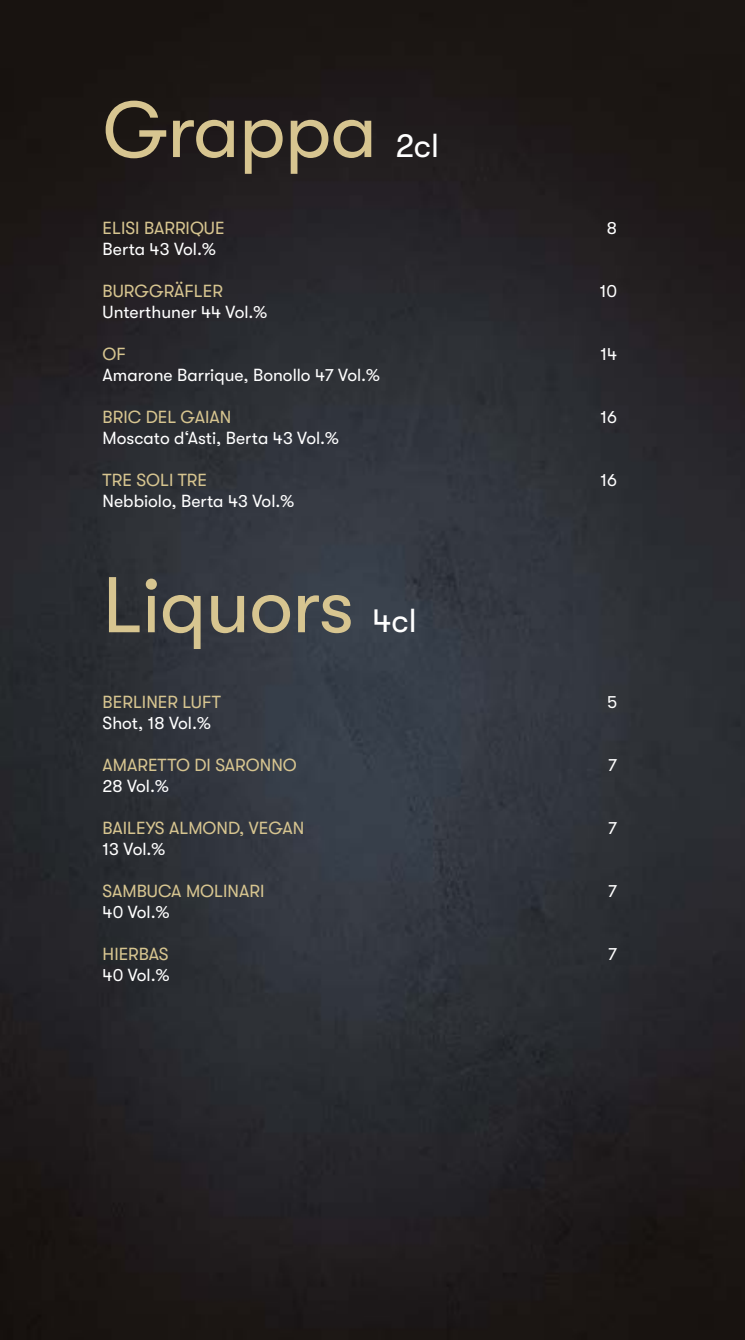
<style>
.page{position:relative;width:745px;height:1340px;background:#fff}
.page>*{position:absolute;margin:0;border:0;box-sizing:border-box;transform-origin:0 0}
.t1{font:78.75px "GT Walsheim";letter-spacing:-.01em;color:#d7c590}
.t2{font:33.25px "GT Walsheim";color:#fff}
.t3{font:17.5px "GT Walsheim";color:#fff}
.t4{font:17.5px "GT Walsheim";color:#d7c590}
</style>
<div class="page">
<img style="left:0;top:0;width:744px;height:1339px">
<h1 class="t1" style="left:103px;top:86px;width:276px">Grappa</h1>
<h2 class="t2" style="left:395px;top:127px;width:45px">2cl</h2>
<p class="t4" style="left:103px;top:218px;width:123px">ELISI BARRIQUE</p>
<p class="t3" style="left:606px;top:218px;width:12px">8</p>
<p class="t3" style="left:103px;top:239px;width:114px">Berta 43 Vol.%</p>
<p class="t4" style="left:103px;top:281px;width:122px">BURGGRÄFLER</p>
<p class="t3" style="left:599px;top:281px;width:19px">10</p>
<p class="t3" style="left:103px;top:302px;width:166px">Unterthuner 44 Vol.%</p>
<p class="t4" style="left:103px;top:344px;width:25px">OF</p>
<p class="t3" style="left:600px;top:344px;width:18px">14</p>
<p class="t3" style="left:103px;top:365px;width:278px">Amarone Barrique, Bonollo 47 Vol.%</p>
<p class="t4" style="left:103px;top:407px;width:130px">BRIC DEL GAIAN</p>
<p class="t3" style="left:600px;top:407px;width:18px">16</p>
<p class="t3" style="left:103px;top:428px;width:238px">Moscato d‘Asti, Berta 43 Vol.%</p>
<p class="t4" style="left:103px;top:470px;width:106px">TRE SOLI TRE</p>
<p class="t3" style="left:600px;top:470px;width:18px">16</p>
<p class="t3" style="left:103px;top:491px;width:193px">Nebbiolo, Berta 43 Vol.%</p>
<h1 class="t1" style="left:103px;top:561px;width:253px">Liquors</h1>
<h2 class="t2" style="left:372px;top:602px;width:46px">4cl</h2>
<p class="t4" style="left:103px;top:692px;width:120px">BERLINER LUFT</p>
<p class="t3" style="left:606px;top:692px;width:12px">5</p>
<p class="t3" style="left:103px;top:713px;width:109px">Shot, 18 Vol.%</p>
<p class="t4" style="left:103px;top:755px;width:196px">AMARETTO DI SARONNO</p>
<p class="t3" style="left:607px;top:755px;width:10px">7</p>
<p class="t3" style="left:103px;top:776px;width:68px">28 Vol.%</p>
<p class="t4" style="left:103px;top:818px;width:203px">BAILEYS ALMOND, VEGAN</p>
<p class="t3" style="left:607px;top:818px;width:10px">7</p>
<p class="t3" style="left:103px;top:839px;width:64px">13 Vol.%</p>
<p class="t4" style="left:103px;top:881px;width:163px">SAMBUCA MOLINARI</p>
<p class="t3" style="left:607px;top:881px;width:10px">7</p>
<p class="t3" style="left:103px;top:902px;width:68px">40 Vol.%</p>
<p class="t4" style="left:103px;top:944px;width:67px">HIERBAS</p>
<p class="t3" style="left:607px;top:944px;width:10px">7</p>
<p class="t3" style="left:103px;top:965px;width:68px">40 Vol.%</p>
</div>
